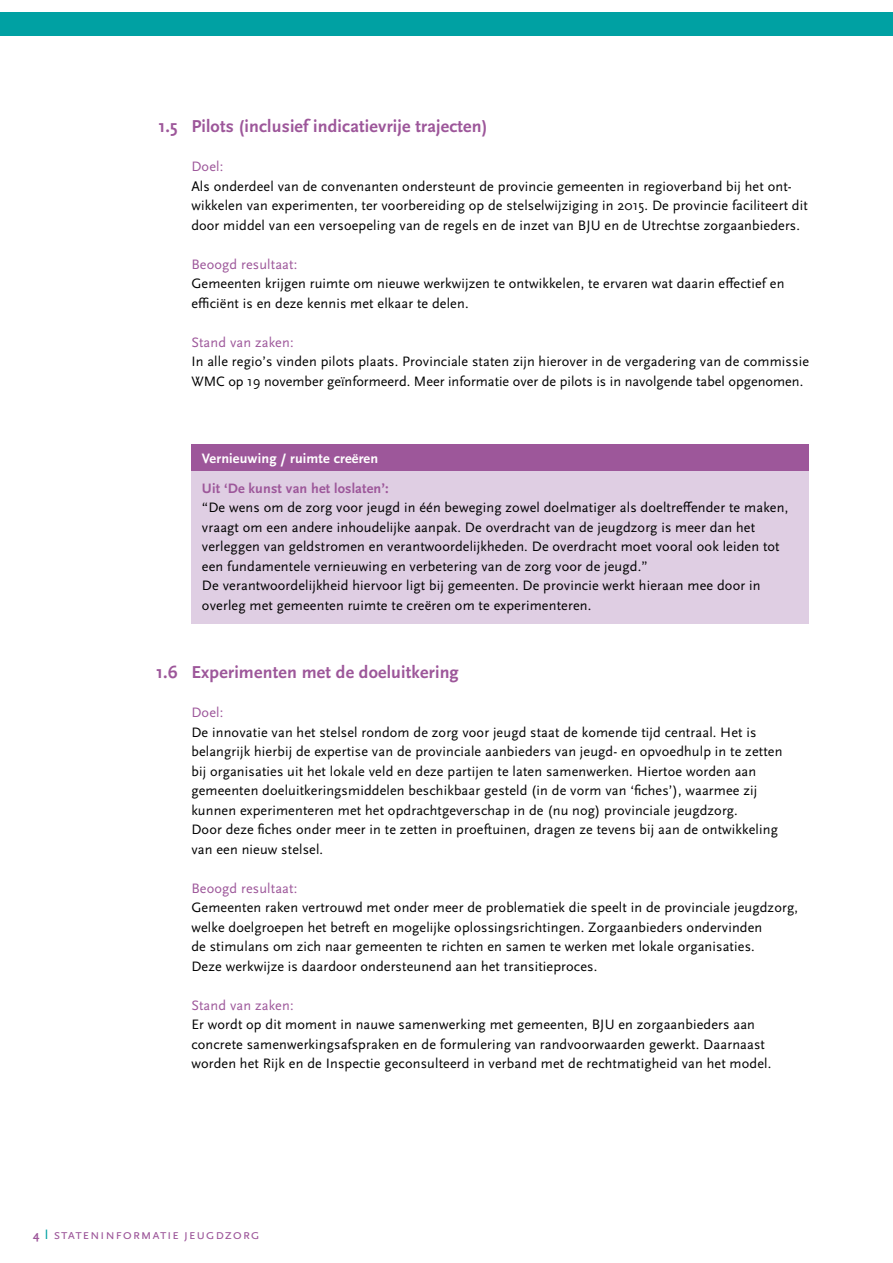
<style>
.page{position:relative;width:893px;height:1263px;background:#fff}
.page>*{position:absolute;margin:0;border:0;box-sizing:border-box;transform-origin:0 0}
.t1{font:700 18px "Scala Sans OT";letter-spacing:.01em;color:#9d579a}
.t2{font:14.25px/19.5px "Scala Sans OT";letter-spacing:.01em;color:#000}
.t3{font:14.25px "Scala Sans OT";letter-spacing:.02em;color:#9d579a}
.t4{font:14.25px "Scala Sans OT";letter-spacing:.05em;color:#9d579a}
.t5{font:700 14.25px "Scala Sans OT";letter-spacing:.01em;color:#9d579a}
.t6{font:700 14.25px "Scala Sans OT";letter-spacing:.01em;color:#fff}
.s1{font-weight:700;font-size:12px}
.s2{color:#00a1a3}
</style>
<div class="page">
<div style="left:0;top:12px;width:893px;height:24px;background:#00a1a3"></div>
<div style="left:191px;top:444px;width:618px;height:28px;background:#9d579a"></div>
<div style="left:191px;top:472px;width:618px;height:152px;background:#dfcee3"></div>
<p class="t1" style="left:158px;top:116px;width:21px">1.5</p>
<p class="t1" style="left:191px;top:116px;width:298px">Pilots (inclusief indicatievrije trajecten)</p>
<p class="t3" style="left:191px;top:159px;width:33px">Doel:</p>
<p class="t2" style="left:191px;top:176px;width:618px">Als onderdeel van de convenanten ondersteunt de provincie gemeenten in regioverband bij het ont&shy;wikkelen van experimenten, ter voorbereiding op de stelselwijziging in 2015. De provincie faciliteert dit door middel van een versoepeling van de regels en de inzet van BJU en de Utrechtse zorgaanbieders.</p>
<p class="t3" style="left:191px;top:256px;width:107px">Beoogd resultaat:</p>
<p class="t2" style="left:191px;top:274px;width:595px">Gemeenten krijgen ruimte om nieuwe werkwijzen te ontwikkelen, te ervaren wat daarin effectief en efficiënt is en deze kennis met elkaar te delen.</p>
<p class="t3" style="left:191px;top:334px;width:104px">Stand van zaken:</p>
<p class="t2" style="left:191px;top:352px;width:619px">In alle regio’s vinden pilots plaats. Provinciale staten zijn hierover in de vergadering van de commissie<br>WMC op 19 november geïnformeerd. Meer informatie over de pilots is in navolgende tabel opgenomen.</p>
<p class="t6" style="left:202px;top:450px;width:178px">Vernieuwing / ruimte creëren</p>
<p class="t5" style="left:202px;top:480px;width:188px">Uit ‘De kunst van het loslaten’:</p>
<p class="t2" style="left:202px;top:498px;width:588px">“De wens om de zorg voor jeugd in één beweging zowel doelmatiger als doeltreffender te maken, vraagt om een andere inhoudelijke aanpak. De overdracht van de jeugdzorg is meer dan het verleggen van geldstromen en verantwoordelijkheden. De overdracht moet vooral ook leiden tot een fundamentele vernieuwing en verbetering van de zorg voor de jeugd.”<br>De verantwoordelijkheid hiervoor ligt bij gemeenten. De provincie werkt hieraan mee door in overleg met gemeenten ruimte te creëren om te experimenteren.</p>
<p class="t1" style="left:156px;top:662px;width:23px">1.6</p>
<p class="t1" style="left:191px;top:662px;width:269px">Experimenten met de doeluitkering</p>
<p class="t3" style="left:191px;top:705px;width:33px">Doel:</p>
<p class="t2" style="left:191px;top:722px;width:593px">De innovatie van het stelsel rondom de zorg voor jeugd staat de komende tijd centraal. Het is belangrijk hierbij de expertise van de provinciale aanbieders van jeugd- en opvoedhulp in te zetten bij organisaties uit het lokale veld en deze partijen te laten samenwerken. Hiertoe worden aan gemeenten doeluitkeringsmiddelen beschikbaar gesteld (in de vorm van ‘fiches’), waarmee zij kunnen experimenteren met het opdrachtgeverschap in de (nu nog) provinciale jeugdzorg.<br>Door deze fiches onder meer in te zetten in proeftuinen, dragen ze tevens bij aan de ontwikkeling van een nieuw stelsel.</p>
<p class="t3" style="left:191px;top:880px;width:107px">Beoogd resultaat:</p>
<p class="t2" style="left:191px;top:898px;width:608px">Gemeenten raken vertrouwd met onder meer de problematiek die speelt in de provinciale jeugdzorg, welke doelgroepen het betreft en mogelijke oplossingsrichtingen. Zorgaanbieders ondervinden<br>de stimulans om zich naar gemeenten te richten en samen te werken met lokale organisaties.<br>Deze werkwijze is daardoor ondersteunend aan het transitieproces.</p>
<p class="t3" style="left:191px;top:997px;width:104px">Stand van zaken:</p>
<p class="t2" style="left:191px;top:1015px;width:581px">Er wordt op dit moment in nauwe samenwerking met gemeenten, BJU en zorgaanbieders aan concrete samenwerkingsafspraken en de formulering van randvoorwaarden gewerkt. Daarnaast worden het Rijk en de Inspectie geconsulteerd in verband met de rechtmatigheid van het model.</p>
<p class="t4" style="left:33px;top:1227px;width:228px"><span class="s1">4</span> <span class="s2">I</span> stateninformatie jeugdzorg</p>
</div>
